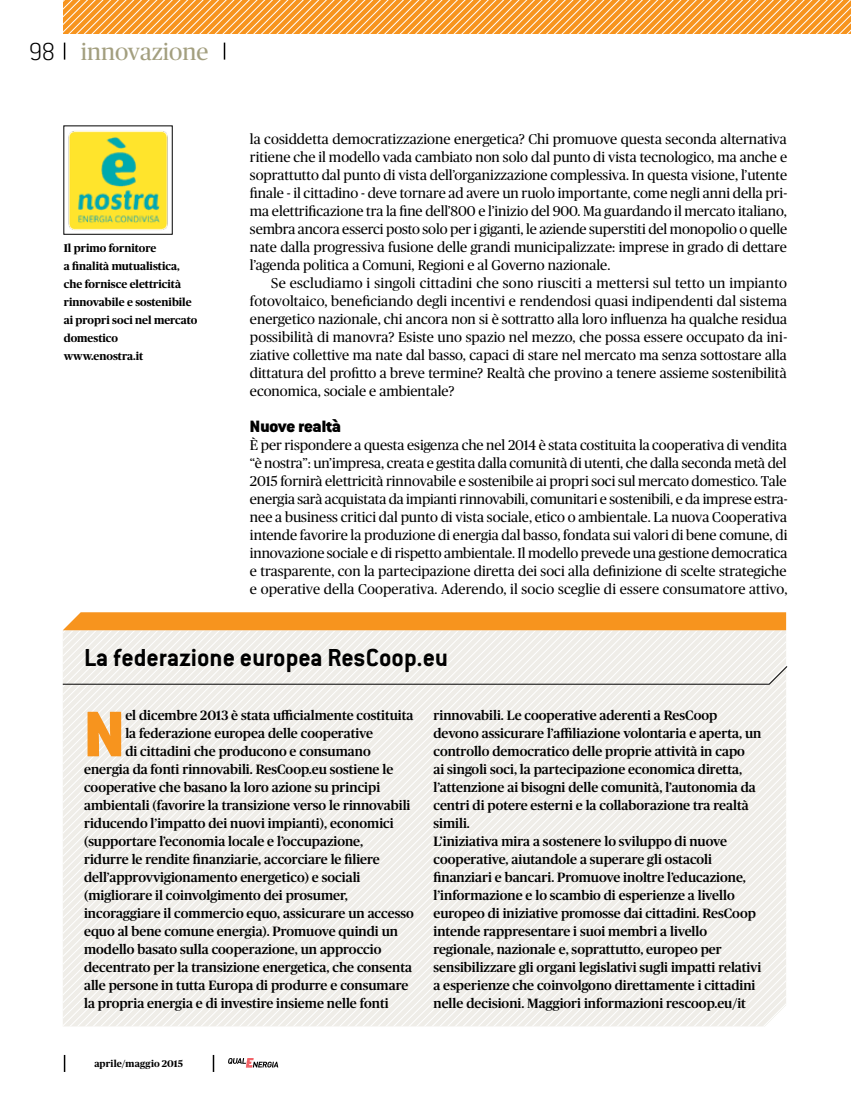
<style>
.page{position:relative;width:851px;height:1106px;background:#fff}
.page>*{position:absolute;margin:0;border:0;box-sizing:border-box;transform-origin:0 0}
.t1{font:900 70.5px "Conduit ITC Std";color:#f7941e}
.t2{font:700 27px "Conduit ITC Std";color:#000}
.t3{font:24px "Publico";color:#a39f7f}
.t4{font:900 18px "Conduit ITC Std";color:#000}
.t5{font:14.25px/18px "Publico";color:#000;text-align:justify}
.t6{font:500 13.5px/18px "Publico";color:#000}
.t7{font:700 11.25px/18px "Publico";color:#000}
.t8{font:700 9.75px "Publico";letter-spacing:.015em;color:#000}
.s1{font-family:"Conduit ITC Std";font-weight:200;font-size:27px;color:#000}
</style>
<div class="page">
<svg style="left:64px;top:43px;width:1px;height:17px"></svg>
<svg style="left:224px;top:43px;width:1px;height:17px"></svg>
<svg style="left:64px;top:0;width:786px;height:34px;background:#f8a747"></svg>
<svg style="left:228px;top:1058px;width:50px;height:9px"></svg>
<svg style="left:213px;top:1054px;width:1px;height:17px"></svg>
<svg style="left:64px;top:1054px;width:1px;height:17px"></svg>
<svg style="left:62px;top:612px;width:725px;height:414px"></svg>
<img style="left:68px;top:131px;width:100px;height:99px">
<h3 class="t3" style="left:29px;top:38px;width:181px"><span class="s1">98</span> innovazione</h3>
<p class="t7" style="left:64px;top:239px;width:135px">Il primo fornitore<br>a finalità mutualistica, che fornisce elettricità rinnovabile e sostenibile ai propri soci nel mercato domestico www.enostra.it</p>
<p class="t5" style="left:250px;top:130px;width:538px">la cosiddetta democratizzazione energetica? Chi promuove questa seconda alternativa ritiene che il modello vada cambiato non solo dal punto di vista tecnologico, ma anche e soprattutto dal punto di vista dell’organizzazione complessiva. In questa visione, l’utente finale - il cittadino - deve tornare ad avere un ruolo importante, come negli anni della pri&shy;ma elettrificazione tra la fine dell’800 e l’inizio del 900. Ma guardando il mercato italiano, sembra ancora esserci posto solo per i giganti, le aziende superstiti del monopolio o quelle nate dalla progressiva fusione delle grandi municipalizzate: imprese in grado di dettare l’agenda politica a Comuni, Regioni e al Governo nazionale.</p>
<p class="t5" style="left:250px;top:274px;width:538px;text-indent:21px">Se escludiamo i singoli cittadini che sono riusciti a mettersi sul tetto un impianto fotovoltaico, beneficiando degli incentivi e rendendosi quasi indipendenti dal sistema energetico nazionale, chi ancora non si è sottratto alla loro influenza ha qualche residua possibilità di manovra? Esiste uno spazio nel mezzo, che possa essere occupato da ini&shy;ziative collettive ma nate dal basso, capaci di stare nel mercato ma senza sottostare alla dittatura del profitto a breve termine? Realtà che provino a tenere assieme sostenibilità economica, sociale e ambientale?</p>
<p class="t4" style="left:250px;top:416px;width:92px">Nuove realtà</p>
<p class="t5" style="left:250px;top:436px;width:539px">È per rispondere a questa esigenza che nel 2014 è stata costituita la cooperativa di vendita “è nostra”: un’impresa, creata e gestita dalla comunità di utenti, che dalla seconda metà del 2015 fornirà elettricità rinnovabile e sostenibile ai propri soci sul mercato domestico. Tale energia sarà acquistata da impianti rinnovabili, comunitari e sostenibili, e da imprese estra&shy;nee a business critici dal punto di vista sociale, etico o ambientale. La nuova Cooperativa intende favorire la produzione di energia dal basso, fondata sui valori di bene comune, di innovazione sociale e di rispetto ambientale. Il modello prevede una gestione democratica e trasparente, con la partecipazione diretta dei soci alla definizione di scelte strategiche e operative della Cooperativa. Aderendo, il socio sceglie di essere consumatore attivo,</p>
<h2 class="t2" style="left:84px;top:641px;width:365px">La federazione europea ResCoop.eu</h2>
<h1 class="t1" style="left:84px;top:695px;width:42px">N</h1>
<p class="t6" style="left:125px;top:706px;width:290px">el dicembre 2013 è stata ufficialmente costituita</p>
<p class="t6" style="left:433px;top:706px;width:329px">rinnovabili. Le cooperative aderenti a ResCoop devono assicurare l’affiliazione volontaria e aperta, un controllo democratico delle proprie attività in capo<br>ai singoli soci, la partecipazione economica diretta, l’attenzione ai bisogni delle comunità, l’autonomia da centri di potere esterni e la collaborazione tra realtà simili.<br>L’iniziativa mira a sostenere lo sviluppo di nuove cooperative, aiutandole a superare gli ostacoli finanziari e bancari. Promuove inoltre l’educazione, l’informazione e lo scambio di esperienze a livello europeo di iniziative promosse dai cittadini. ResCoop intende rappresentare i suoi membri a livello regionale, nazionale e, soprattutto, europeo per sensibilizzare gli organi legislativi sugli impatti relativi a esperienze che coinvolgono direttamente i cittadini nelle decisioni. Maggiori informazioni rescoop.eu/it</p>
<p class="t6" style="left:125px;top:724px;width:249px">la federazione europea delle cooperative</p>
<p class="t6" style="left:125px;top:742px;width:247px">di cittadini che producono e consumano</p>
<p class="t6" style="left:84px;top:760px;width:311px">energia da fonti rinnovabili. ResCoop.eu sostiene le</p>
<p class="t6" style="left:84px;top:778px;width:298px">cooperative che basano la loro azione su principi</p>
<p class="t6" style="left:84px;top:796px;width:328px">ambientali (favorire la transizione verso le rinnovabili</p>
<p class="t6" style="left:84px;top:814px;width:311px">riducendo l’impatto dei nuovi impianti), economici</p>
<p class="t6" style="left:84px;top:832px;width:280px">(supportare l’economia locale e l’occupazione,</p>
<p class="t6" style="left:84px;top:850px;width:297px">ridurre le rendite finanziarie, accorciare le filiere</p>
<p class="t6" style="left:84px;top:868px;width:278px">dell’approvvigionamento energetico) e sociali</p>
<p class="t6" style="left:84px;top:886px;width:265px">(migliorare il coinvolgimento dei prosumer,</p>
<p class="t6" style="left:84px;top:904px;width:331px">incoraggiare il commercio equo, assicurare un accesso</p>
<p class="t6" style="left:84px;top:922px;width:315px">equo al bene comune energia). Promuove quindi un</p>
<p class="t6" style="left:84px;top:940px;width:299px">modello basato sulla cooperazione, un approccio</p>
<p class="t6" style="left:84px;top:958px;width:329px">decentrato per la transizione energetica, che consenta</p>
<p class="t6" style="left:84px;top:976px;width:326px">alle persone in tutta Europa di produrre e consumare</p>
<p class="t6" style="left:84px;top:994px;width:306px">la propria energia e di investire insieme nelle fonti</p>
<p class="t8" style="left:94px;top:1058px;width:90px">aprile/maggio 2015</p>
</div>
